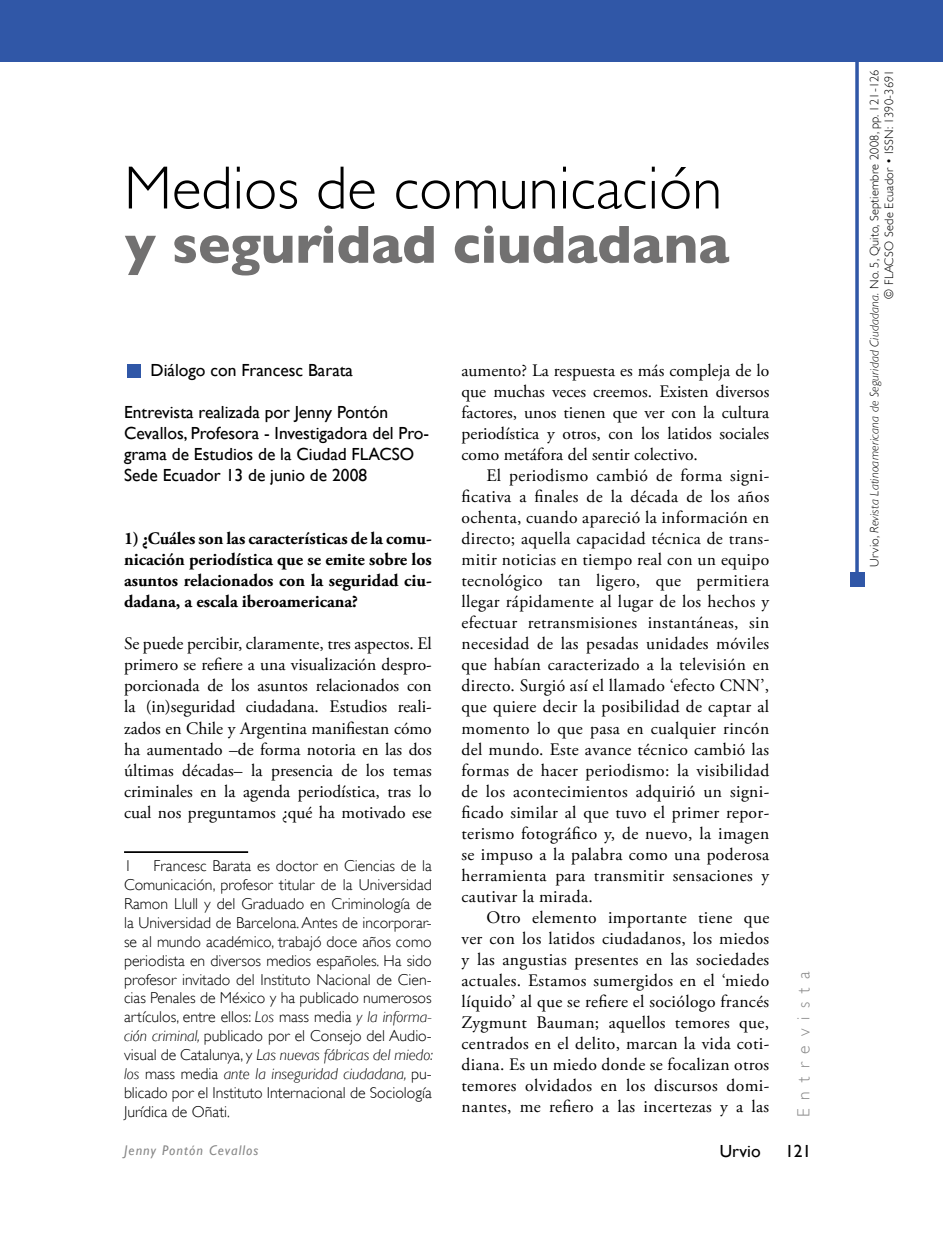
<style>
.page{position:relative;width:943px;height:1241px;background:#fff}
.page>*{position:absolute;margin:0;border:0;box-sizing:border-box;transform-origin:0 0}
.t1{font:300 61.25px "Gill Sans";color:#000}
.t2{font:700 54.25px "Gill Sans";color:#727171}
.t3{font:17.5px/21px "Adobe Garamond Pro";letter-spacing:.02em;color:#000;text-align:justify}
.t4{font:17.5px "Adobe Garamond Pro";color:#000}
.t5{font:17.5px/21px "Gill Sans";color:#000}
.t6{font:700 17.5px/21px "Adobe Garamond Pro";color:#000;text-align:justify}
.t7{font:300 17.5px "Gill Sans";letter-spacing:.5em;color:#898989}
.t8{font:300 15.75px/18.9px "Gill Sans";color:#000;text-align:justify}
.t9{font:italic 14px "Gill Sans";letter-spacing:.075em;color:#898989}
.t10{font:300 12.25px/14.7px "Gill Sans";letter-spacing:.02em;color:#000;text-align:right}
.s1{font-style:italic}
</style>
<div class="page">
<hr style="left:124px;top:851px;width:124px;height:1px;background:#000">
<div style="left:128px;top:364px;width:13px;height:13px;background:#3057a7"></div>
<div style="left:0;top:0;width:943px;height:61px;background:#3057a7"></div>
<hr style="left:855px;top:35px;width:3px;height:545px;background:#3057a7">
<div style="left:850px;top:573px;width:14px;height:14px;background:#3057a7"></div>
<p class="t1" style="left:124px;top:153px;width:599px">Medios de comunicación</p>
<p class="t2" style="left:124px;top:213px;width:606px">y seguridad ciudadana</p>
<p class="t5" style="left:151px;top:359px;width:204px">Diálogo con Francesc Barata</p>
<p class="t5" style="left:124px;top:401px;width:306px">Entrevista realizada por Jenny Pontón Cevallos, Profesora - Investigadora del Pro&shy;grama de Estudios de la Ciudad FLACSO Sede Ecuador 13 de junio de 2008</p>
<p class="t6" style="left:124px;top:528px;width:309px">1) ¿Cuáles son las características de la comu&shy;nicación periodística que se emite sobre los asuntos relacionados con la seguridad ciu&shy;dadana, a escala iberoamericana?</p>
<p class="t3" style="left:124px;top:634px;width:309px">Se puede percibir, claramente, tres aspectos. El primero se refiere a una visualización despro&shy;porcionada de los asuntos relacionados con la (in)seguridad ciudadana. Estudios reali&shy;zados en Chile y Argentina manifiestan cómo ha aumentado –de forma notoria en las dos últimas décadas– la presencia de los temas criminales en la agenda periodística, tras lo cual nos preguntamos ¿qué ha motivado ese</p>
<p class="t8" style="left:124px;top:856px;width:9px">1</p>
<p class="t8" style="left:124px;top:856px;width:310px;text-indent:29px">Francesc Barata es doctor en Ciencias de la Comunicación, profesor titular de la Universidad Ramon Llull y del Graduado en Criminología de la Universidad de Barcelona. Antes de incorporar&shy;se al mundo académico, trabajó doce años como periodista en diversos medios españoles. Ha sido profesor invitado del Instituto Nacional de Cien&shy;cias Penales de México y ha publicado numerosos artículos, entre ellos: <span class="s1">Los</span> mass media <span class="s1">y la informa&shy;ción criminal,</span> publicado por el Consejo del Audio&shy;visual de Catalunya, y <span class="s1">Las nuevas fábricas del miedo: los</span> mass media <span class="s1">ante la inseguridad ciudadana,</span> pu&shy;blicado por el Instituto Internacional de Sociología Jurídica de Oñati.</p>
<p class="t4" style="left:461px;top:360px;width:309px">aumento? La respuesta es más compleja de lo</p>
<p class="t4" style="left:461px;top:381px;width:309px">que muchas veces creemos. Existen diversos</p>
<p class="t4" style="left:461px;top:402px;width:309px">factores, unos tienen que ver con la cultura</p>
<p class="t4" style="left:461px;top:423px;width:309px">periodística y otros, con los latidos sociales</p>
<p class="t4" style="left:461px;top:444px;width:238px">como metáfora del sentir colectivo.</p>
<p class="t3" style="left:486px;top:466px;width:284px">El periodismo cambió de forma signi-</p>
<p class="t3" style="left:461px;top:487px;width:309px">ficativa a finales de la década de los años</p>
<p class="t3" style="left:461px;top:508px;width:309px">ochenta, cuando apareció la información en</p>
<p class="t3" style="left:461px;top:529px;width:309px">directo; aquella capacidad técnica de trans-</p>
<p class="t3" style="left:461px;top:550px;width:309px">mitir noticias en tiempo real con un equipo</p>
<p class="t3" style="left:461px;top:571px;width:309px">tecnológico tan ligero, que permitiera</p>
<p class="t3" style="left:461px;top:592px;width:309px">llegar rápidamente al lugar de los hechos y</p>
<p class="t3" style="left:461px;top:613px;width:309px">efectuar retransmisiones instantáneas, sin</p>
<p class="t3" style="left:461px;top:634px;width:309px">necesidad de las pesadas unidades móviles</p>
<p class="t3" style="left:461px;top:655px;width:309px">que habían caracterizado a la televisión en</p>
<p class="t3" style="left:461px;top:676px;width:309px">directo. Surgió así el llamado ‘efecto CNN’,</p>
<p class="t3" style="left:461px;top:697px;width:309px">que quiere decir la posibilidad de captar al</p>
<p class="t3" style="left:461px;top:718px;width:309px">momento lo que pasa en cualquier rincón</p>
<p class="t3" style="left:461px;top:739px;width:309px">del mundo. Este avance técnico cambió las</p>
<p class="t3" style="left:461px;top:760px;width:309px">formas de hacer periodismo: la visibilidad</p>
<p class="t3" style="left:461px;top:781px;width:309px">de los acontecimientos adquirió un signi-</p>
<p class="t3" style="left:461px;top:802px;width:309px">ficado similar al que tuvo el primer repor-</p>
<p class="t3" style="left:461px;top:823px;width:309px">terismo fotográfico y, de nuevo, la imagen</p>
<p class="t3" style="left:461px;top:844px;width:309px">se impuso a la palabra como una poderosa</p>
<p class="t3" style="left:461px;top:865px;width:309px">herramienta para transmitir sensaciones y</p>
<p class="t3" style="left:461px;top:886px;width:133px">cautivar la mirada.</p>
<p class="t3" style="left:486px;top:907px;width:284px">Otro elemento importante tiene que</p>
<p class="t3" style="left:461px;top:928px;width:309px">ver con los latidos ciudadanos, los miedos</p>
<p class="t3" style="left:461px;top:949px;width:309px">y las angustias presentes en las sociedades</p>
<p class="t3" style="left:461px;top:970px;width:309px">actuales. Estamos sumergidos en el ‘miedo</p>
<p class="t3" style="left:461px;top:991px;width:309px">líquido’ al que se refiere el sociólogo francés</p>
<p class="t3" style="left:461px;top:1012px;width:309px">Zygmunt Bauman; aquellos temores que,</p>
<p class="t3" style="left:461px;top:1033px;width:309px">centrados en el delito, marcan la vida coti-</p>
<p class="t3" style="left:461px;top:1054px;width:309px">diana. Es un miedo donde se focalizan otros</p>
<p class="t3" style="left:461px;top:1075px;width:309px">temores olvidados en los discursos domi-</p>
<p class="t3" style="left:461px;top:1096px;width:309px">nantes, me refiero a las incertezas y a las</p>
<p class="t7" style="left:793px;top:1116px;width:147px;rotate:-90deg">Entrevista</p>
<p class="t9" style="left:124px;top:1141px;width:136px">Jenny Pontón Cevallos</p>
<p class="t5" style="left:719px;top:1140px;width:43px">Urvio</p>
<p class="t5" style="left:785px;top:1140px;width:28px">121</p>
<p class="t10" style="left:866px;top:566px;width:498px;rotate:-90deg">Urvio, <span class="s1">Revista Latinoamericana de Seguridad Ciudadana.</span> No. 5, Quito, Septiembre 2008, pp. 121-126 © FLACSO Sede Ecuador • ISSN: 1390-3691</p>
</div>
